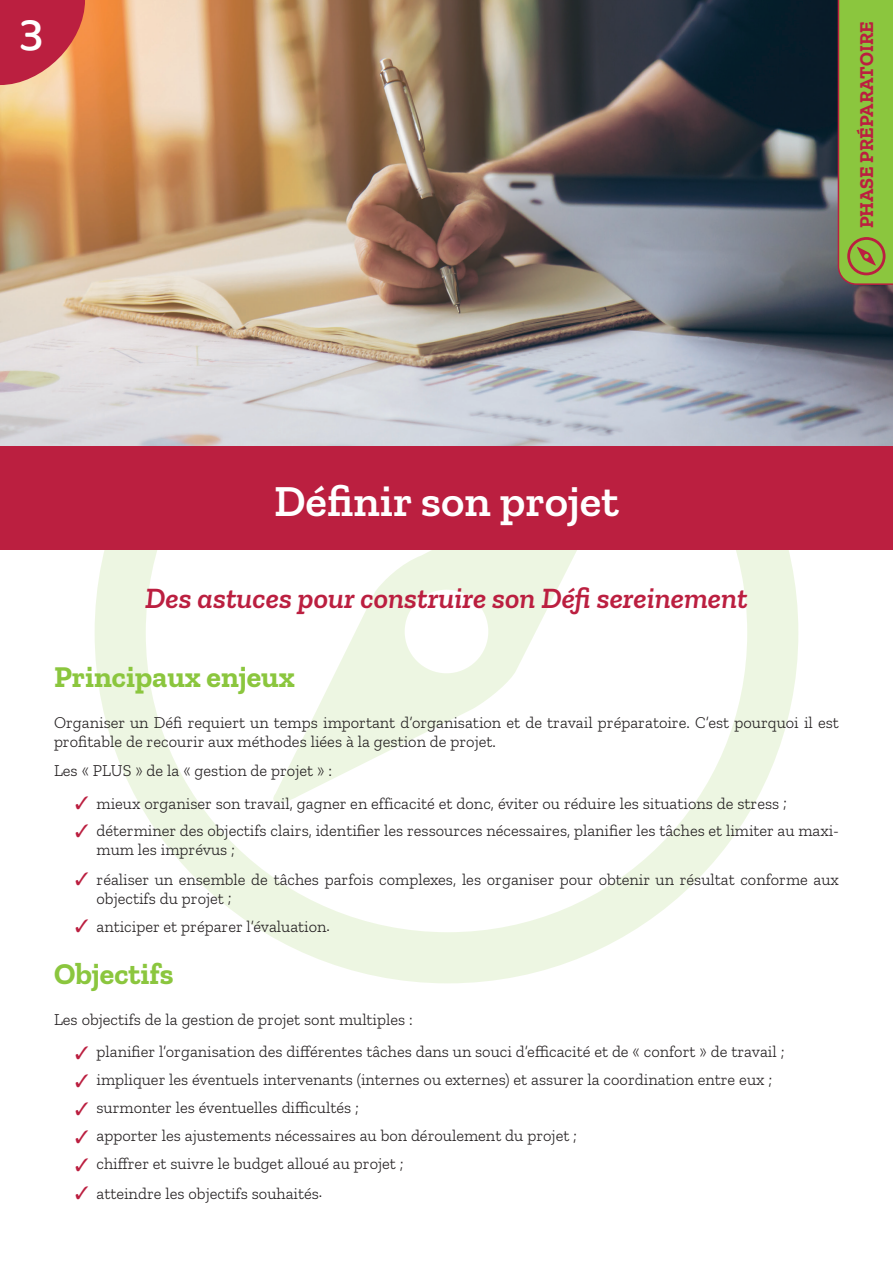
<style>
.page{position:relative;width:893px;height:1263px;background:#fff}
.page>*{position:absolute;margin:0;border:0;box-sizing:border-box;transform-origin:0 0}
.t1{font:500 48px "Baloo 2";color:#fff}
.t2{font:600 45px "Zilla Slab";color:#fff}
.t3{font:italic 600 30px "Zilla Slab";color:#bb1f40}
.t4{font:700 30px "Zilla Slab";color:#8bc63e}
.t5{font:700 19.5px "Zilla Slab";color:#bb1f40}
.t6{font:300 16.5px/19.5px "Zilla Slab";color:#231f20}
.s1{color:#bb1f40}
</style>
<div class="page">
<svg style="left:95px;top:550px;width:703px;height:433px"></svg>
<svg style="left:268px;top:550px;width:356px;height:256px"></svg>
<img style="left:0;top:0;width:893px;height:446px">
<div style="left:0;top:446px;width:893px;height:104px;background:#bb1f40"></div>
<svg style="left:837px;top:0;width:56px;height:286px;background:#88b53e"></svg>
<svg style="left:0;top:0;width:85px;height:85px;background:#c8424d"></svg>
<h1 class="t1" style="left:20px;top:1px;width:26px">3</h1>
<p class="t5" style="left:855px;top:228px;width:209px;rotate:-90deg">PHASE PRÉPARATOIRE</p>
<h2 class="t2" style="left:274px;top:476px;width:346px">Définir son projet</h2>
<h3 class="t3" style="left:145px;top:581px;width:604px">Des astuces pour construire son Défi sereinement</h3>
<h3 class="t4" style="left:54px;top:659px;width:242px">Principaux enjeux</h3>
<p class="t6" style="left:54px;top:712px;width:786px">Organiser un Défi requiert un temps important d’organisation et de travail préparatoire. C’est pourquoi il est profitable de recourir aux méthodes liées à la gestion de projet.</p>
<p class="t6" style="left:54px;top:760px;width:279px">Les « PLUS » de la « gestion de projet » :</p>
<p class="t6" style="left:75px;top:794px;width:713px"><span class="s1">✓</span> mieux organiser son travail, gagner en efficacité et donc, éviter ou réduire les situations de stress ;</p>
<p class="t6" style="left:97px;top:821px;width:744px;text-indent:-21px"><span class="s1">✓</span> déterminer des objectifs clairs, identifier les ressources nécessaires, planifier les tâches et limiter au maxi&shy;mum les imprévus ;</p>
<p class="t6" style="left:97px;top:870px;width:744px;text-indent:-21px"><span class="s1">✓</span> réaliser un ensemble de tâches parfois complexes, les organiser pour obtenir un résultat conforme aux objectifs du projet ;</p>
<p class="t6" style="left:75px;top:917px;width:256px"><span class="s1">✓</span> anticiper et préparer l’évaluation.</p>
<h3 class="t4" style="left:54px;top:957px;width:121px">Objectifs</h3>
<p class="t6" style="left:54px;top:1010px;width:360px">Les objectifs de la gestion de projet sont multiples :</p>
<p class="t6" style="left:75px;top:1042px;width:711px"><span class="s1">✓</span> planifier l’organisation des différentes tâches dans un souci d’efficacité et de « confort » de travail ;</p>
<p class="t6" style="left:75px;top:1070px;width:698px"><span class="s1">✓</span> impliquer les éventuels intervenants (internes ou externes) et assurer la coordination entre eux ;</p>
<p class="t6" style="left:75px;top:1098px;width:285px"><span class="s1">✓</span> surmonter les éventuelles difficultés ;</p>
<p class="t6" style="left:75px;top:1126px;width:503px"><span class="s1">✓</span> apporter les ajustements nécessaires au bon déroulement du projet ;</p>
<p class="t6" style="left:75px;top:1154px;width:330px"><span class="s1">✓</span> chiffrer et suivre le budget alloué au projet ;</p>
<p class="t6" style="left:75px;top:1184px;width:249px"><span class="s1">✓</span> atteindre les objectifs souhaités.</p>
</div>
